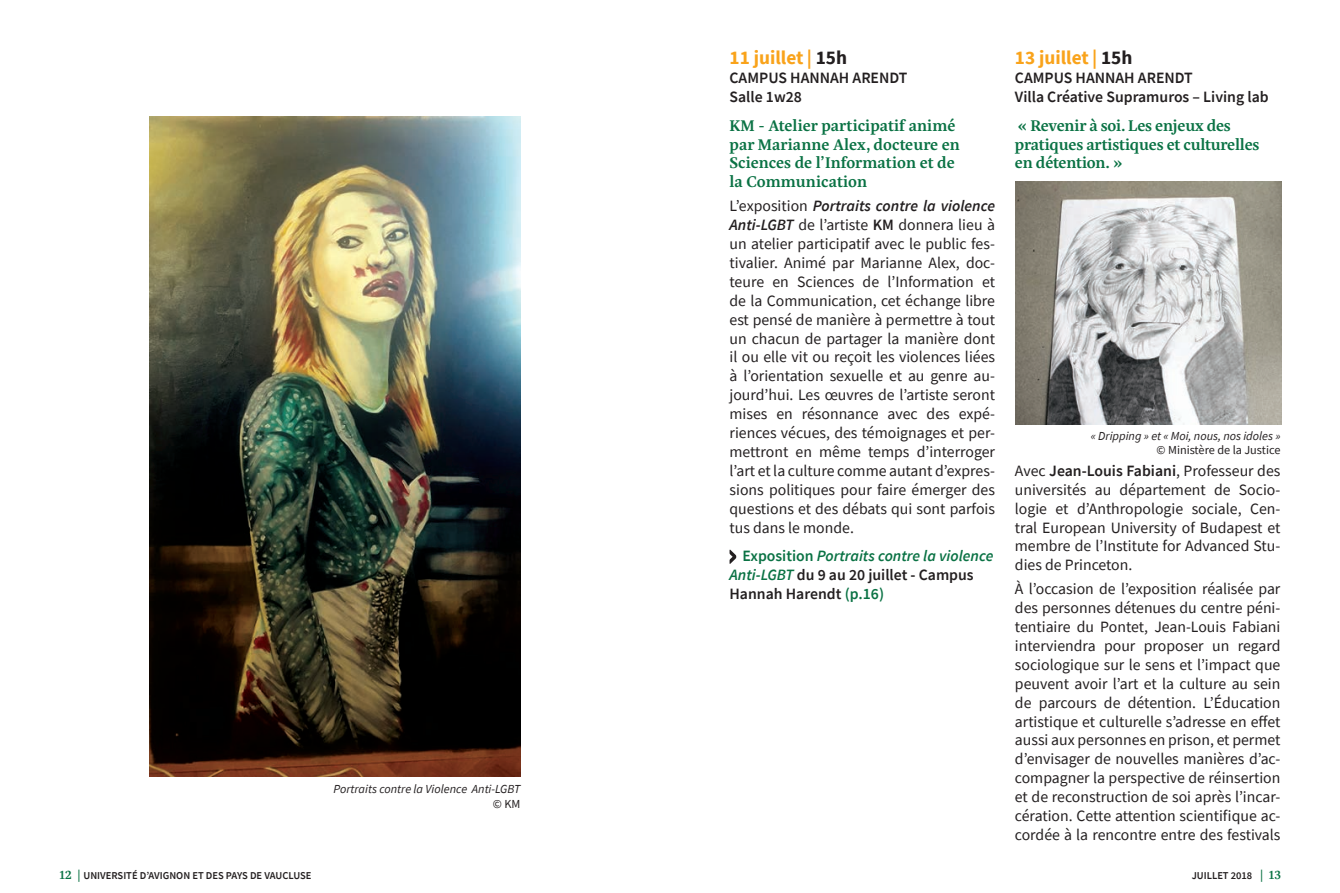
<style>
.page{position:relative;width:1340px;height:893px;background:#fff}
.page>*{position:absolute;margin:0;border:0;box-sizing:border-box;transform-origin:0 0}
.t1{font:700 19.25px "Source Sans Pro";color:#f9a31b}
.t2{font:15.75px/18.9px "Source Sans Pro";color:#231f20;text-align:justify}
.t3{font:600 15.75px/18.9px "Eskorte Latin";letter-spacing:-.005em;color:#0a7244}
.t4{font:italic 600 15.75px/18.9px "Source Sans Pro";color:#0a7244}
.t5{font:600 15.75px/18.9px "Source Sans Pro";color:#231f20}
.t6{font:italic 12.25px "Source Sans Pro";color:#231f20}
.t7{font:12.25px "Source Sans Pro";color:#231f20}
.t8{font:600 10.5px "Source Sans Pro";color:#231f20}
.s1{color:#231f20}
.s2{font-weight:600;font-style:italic}
.s3{font-weight:600}
.s4{font-style:normal}
.s5{font-style:normal;color:#231f20}
.s6{font-family:"Eskorte Latin";font-size:12.25px;color:#0a7244}
</style>
<div class="page">
<svg style="left:729px;top:549px;width:7px;height:15px"></svg>
<img style="left:149px;top:117px;width:371px;height:659px">
<img style="left:1015px;top:181px;width:266px;height:243px">
<p class="t6" style="left:333px;top:781px;width:188px">Portraits contre la Violence Anti-LGBT</p>
<p class="t7" style="left:493px;top:796px;width:29px">© KM</p>
<p class="t1" style="left:729px;top:45px;width:119px">11 juillet | <span class="s1">15h</span></p>
<p class="t5" style="left:729px;top:68px;width:179px">CAMPUS HANNAH ARENDT<br>Salle 1w28</p>
<p class="t3" style="left:729px;top:116px;width:232px">KM - Atelier participatif animé par Marianne Alex, docteure en<br>Sciences de l’Information et de la Communication</p>
<p class="t2" style="left:729px;top:196px;width:267px">L’exposition <span class="s2">Portraits contre la violence Anti-LGBT</span> de l’artiste <span class="s3">KM</span> donnera lieu à un atelier participatif avec le public fes&shy;tivalier. Animé par Marianne Alex, doc&shy;teure en Sciences de l’Information et de la Communication, cet échange libre est pensé de manière à permettre à tout un chacun de partager la manière dont il ou elle vit ou reçoit les violences liées à l’orientation sexuelle et au genre au&shy;jourd’hui. Les œuvres de l’artiste seront mises en résonnance avec des expé&shy;riences vécues, des témoignages et per&shy;mettront en même temps d’interroger l’art et la culture comme autant d’expres&shy;sions politiques pour faire émerger des questions et des débats qui sont parfois tus dans le monde.</p>
<p class="t4" style="left:729px;top:546px;width:265px;text-indent:13px"><span class="s4">Exposition</span> Portraits contre la violence<br>Anti-LGBT <span class="s5">du 9 au 20 juillet - Campus<br>Hannah Harendt</span> <span class="s4">(p.16)</span></p>
<p class="t1" style="left:1014px;top:45px;width:119px">13 juillet | <span class="s1">15h</span></p>
<p class="t5" style="left:1014px;top:68px;width:255px">CAMPUS HANNAH ARENDT<br>Villa Créative Supramuros – Living lab</p>
<p class="t3" style="left:1014px;top:116px;width:246px">« Revenir à soi. Les enjeux des pratiques artistiques et culturelles en détention. »</p>
<p class="t6" style="left:1090px;top:428px;width:191px">« Dripping » et « Moi, nous, nos idoles »</p>
<p class="t7" style="left:1156px;top:442px;width:125px">© Ministère de la Justice</p>
<p class="t2" style="left:1014px;top:461px;width:267px">Avec <span class="s3">Jean-Louis Fabiani</span>, Professeur des universités au département de Socio&shy;logie et d’Anthropologie sociale, Cen&shy;tral European University of Budapest et membre de l’Institute for Advanced Stu&shy;dies de Princeton.</p>
<p class="t2" style="left:1014px;top:579px;width:267px">À l’occasion de l’exposition réalisée par des personnes détenues du centre péni&shy;tentiaire du Pontet, Jean-Louis Fabiani interviendra pour proposer un regard sociologique sur le sens et l’impact que peuvent avoir l’art et la culture au sein de parcours de détention. L’Éducation artistique et culturelle s’adresse en effet aussi aux personnes en prison, et permet d’envisager de nouvelles manières d’ac&shy;compagner la perspective de réinsertion et de reconstruction de soi après l’incar&shy;cération. Cette attention scientifique ac&shy;cordée à la rencontre entre des festivals</p>
<p class="t8" style="left:60px;top:868px;width:253px"><span class="s6">12 |</span> UNIVERSITÉ D’AVIGNON ET DES PAYS DE VAUCLUSE</p>
<p class="t8" style="left:1191px;top:868px;width:91px">JUILLET 2018 <span class="s6">| 13</span></p>
</div>
